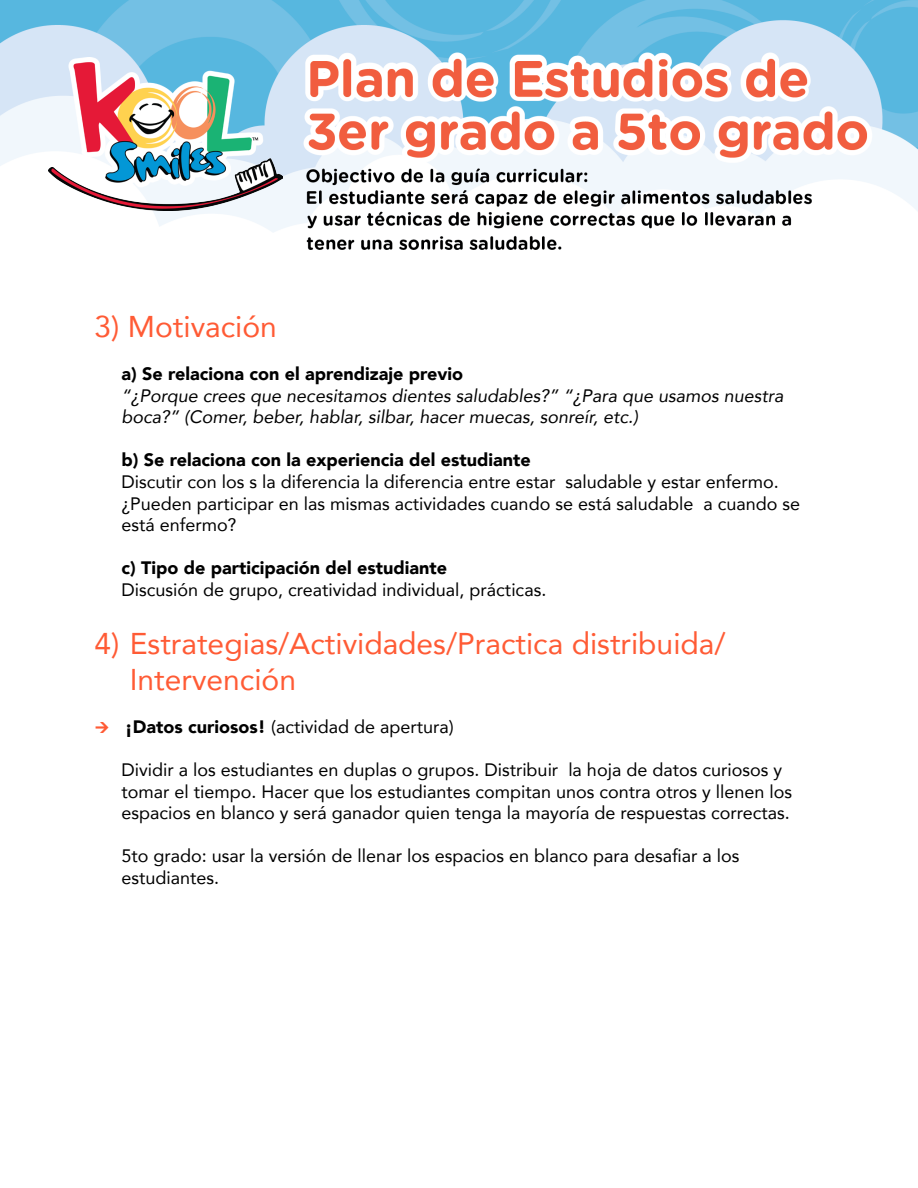
<style>
.page{position:relative;width:918px;height:1188px;background:#fff}
.page>*{position:absolute;margin:0;border:0;box-sizing:border-box;transform-origin:0 0}
.t1{font:30px/36px "Avenir";color:#ff5b35}
.t2{font:18px/21.6px "Avenir";color:#000}
.t3{font:italic 18px/21.6px "Avenir";color:#000}
.t4{font:900 18px "Avenir";color:#000}
.s1{font-weight:900}
</style>
<div class="page">
<img style="left:0;top:0;width:918px;height:250px">
<img style="left:48px;top:57px;width:234px;height:153px">
<h1 class="t1" style="left:94px;top:307px;width:184px">3) Motivación</h1>
<p class="t4" style="left:122px;top:358px;width:343px">a) Se relaciona con el aprendizaje previo</p>
<p class="t3" style="left:122px;top:384px;width:664px">“¿Porque crees que necesitamos dientes saludables?” “¿Para que usamos nuestra boca?” (Comer, beber, hablar, silbar, hacer muecas, sonreír, etc.)</p>
<p class="t4" style="left:122px;top:445px;width:411px">b) Se relaciona con la experiencia del estudiante</p>
<p class="t2" style="left:122px;top:470px;width:680px">Discutir con los s la diferencia la diferencia entre estar saludable y estar enfermo. ¿Pueden participar en las mismas actividades cuando se está saludable a cuando se está enfermo?</p>
<p class="t4" style="left:122px;top:553px;width:327px">c) Tipo de participación del estudiante</p>
<p class="t2" style="left:122px;top:578px;width:426px">Discusión de grupo, creatividad individual, prácticas.</p>
<h1 class="t1" style="left:130px;top:624px;width:597px;text-indent:-35px">4) Estrategias/Actividades/Practica distribuida/<br>Intervención</h1>
<p class="t2" style="left:125px;top:715px;width:331px"><span class="s1">¡Datos curiosos!</span> (actividad de apertura)</p>
<p class="t2" style="left:122px;top:758px;width:672px">Dividir a los estudiantes en duplas o grupos. Distribuir la hoja de datos curiosos y tomar el tiempo. Hacer que los estudiantes compitan unos contra otros y llenen los espacios en blanco y será ganador quien tenga la mayoría de respuestas correctas.</p>
<p class="t2" style="left:122px;top:845px;width:620px">5to grado: usar la versión de llenar los espacios en blanco para desafiar a los estudiantes.</p>
</div>
